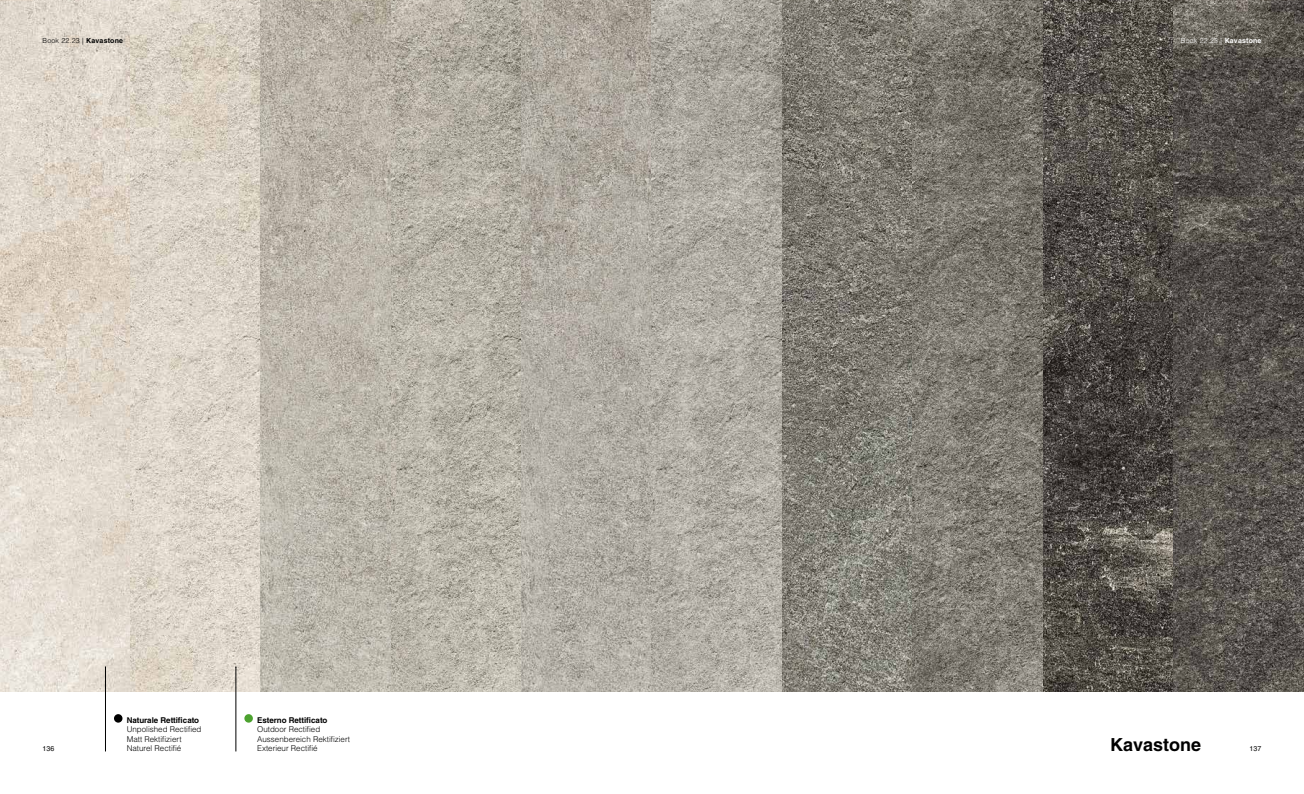
<style>
.page{position:relative;width:1304px;height:794px;background:#fff}
.page>*{position:absolute;margin:0;border:0;box-sizing:border-box;transform-origin:0 0}
.t1{font:700 18px "Helvetica LT Std";color:#000}
.t2{font:300 8px/9.6px "Helvetica LT Std";color:#000}
.t3{font:700 8px "Helvetica LT Std";color:#000}
.t4{font:300 7px "Helvetica LT Std";letter-spacing:.025em;color:#000}
.t5{font:300 7px "Helvetica LT Std";letter-spacing:.025em;color:#fff}
.t6{font:7px "Helvetica LT Std";letter-spacing:.025em;color:#000}
.s1{font-weight:700}
</style>
<div class="page">
<img style="left:0;top:0;width:1304px;height:692px">
<div style="left:244px;top:714px;width:9px;height:8px;background:#4ca22f;border-radius:50%"></div>
<div style="left:114px;top:714px;width:8px;height:8px;background:#000;border-radius:50%"></div>
<hr style="left:236px;top:667px;width:1px;height:84px;background:#000">
<hr style="left:105px;top:667px;width:1px;height:84px;background:#000">
<p class="t4" style="left:43px;top:36px;width:82px">Book 22.23 | <span class="s1">Kavastone</span></p>
<p class="t5" style="left:1181px;top:36px;width:82px">Book 22.23 | <span class="s1">Kavastone</span></p>
<p class="t3" style="left:127px;top:715px;width:74px">Naturale Rettificato</p>
<p class="t2" style="left:127px;top:724px;width:76px">Unpolished Rectified<br>Matt Rektifiziert<br>Naturel Rectifié</p>
<p class="t3" style="left:257px;top:715px;width:72px">Esterno Rettificato</p>
<p class="t2" style="left:257px;top:724px;width:94px">Outdoor Rectified<br>Aussenbereich Rektifiziert<br>Exterieur Rectifié</p>
<p class="t6" style="left:43px;top:745px;width:14px">136</p>
<h1 class="t1" style="left:1110px;top:734px;width:93px">Kavastone</h1>
<p class="t6" style="left:1249px;top:745px;width:14px">137</p>
</div>
